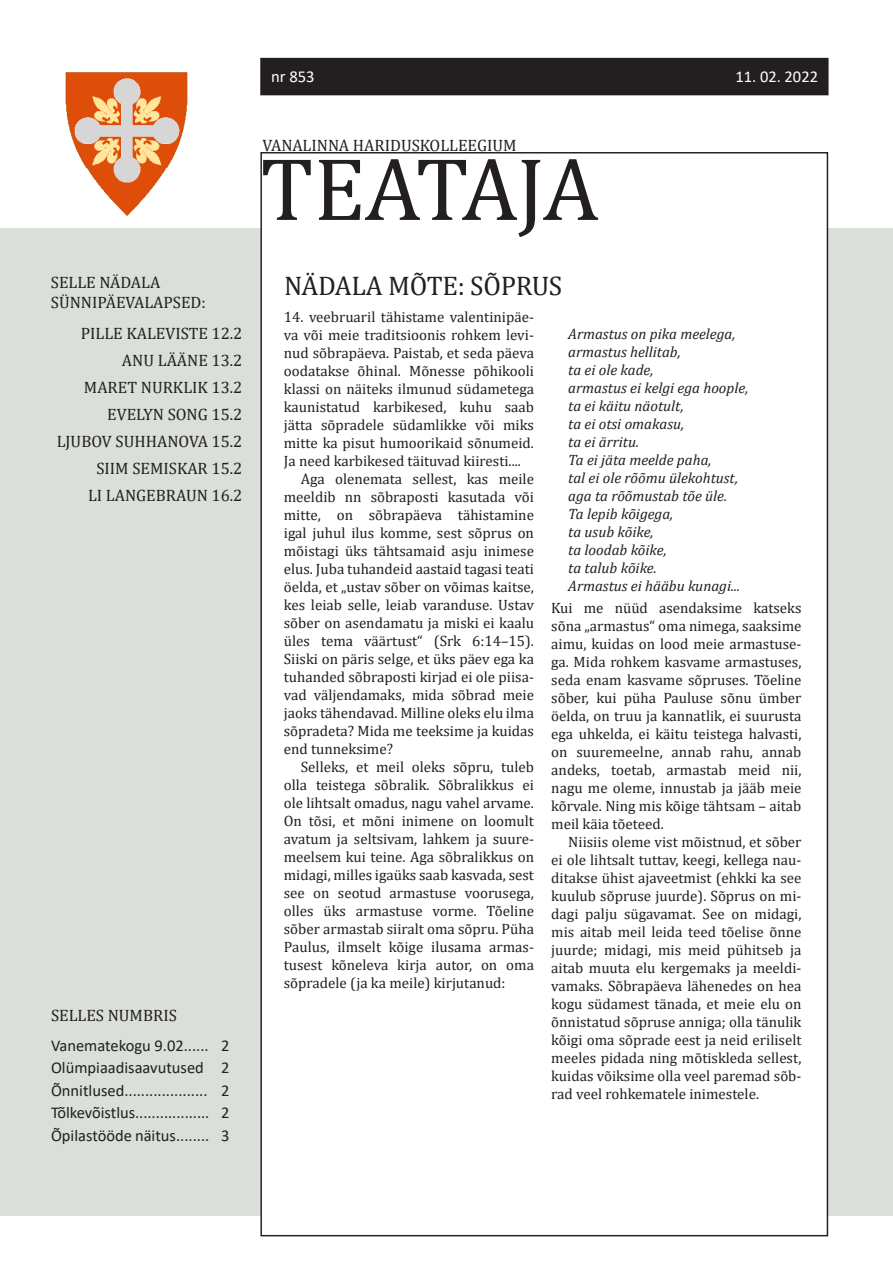
<style>
.page{position:relative;width:893px;height:1263px;background:#fff}
.page>*{position:absolute;margin:0;border:0;box-sizing:border-box;transform-origin:0 0}
.t1{font:90px "Cambria";letter-spacing:-.015em;color:#231f20}
.t2{font:27px "Cambria";letter-spacing:-.01em;color:#231f20}
.t3{font:16.65px "Calibri";color:#fff}
.t4{font:16.5px "Cambria";color:#231f20}
.t5{font:16.5px "Calibri";color:#231f20}
.t6{font:16.5px "Calibri";color:#fff}
.Paragraph_Style_1{font:15px/18px "Cambria";color:#231f20;text-align:justify}
.Paragraph_Style_esim{font:15px/18px "Cambria";color:#231f20;text-align:justify}
.Paragraph_Style_1-2{font:italic 15px "Cambria";color:#231f20}
</style>
<div class="page">
<div style="left:1px;top:228px;width:892px;height:987px;background:#dadfd9"></div>
<div style="left:261px;top:153px;width:566px;height:1083px;background:#fff"></div>
<div style="left:260px;top:58px;width:568px;height:37px;background:#231f20"></div>
<img style="left:65px;top:72px;width:123px;height:144px">
<p class="t3" style="left:271px;top:65px;width:45px">nr 853</p>
<p class="t6" style="left:735px;top:65px;width:84px">11. 02. 2022</p>
<p class="t4" style="left:51px;top:273px;width:111px">SELLE NÄDALA</p>
<p class="t4" style="left:51px;top:293px;width:156px">SÜNNIPÄEVALAPSED:</p>
<p class="t4" style="left:81px;top:324px;width:163px">PILLE KALEVISTE 12.2</p>
<p class="t4" style="left:122px;top:351px;width:122px">ANU LÄÄNE 13.2</p>
<p class="t4" style="left:84px;top:378px;width:160px">MARET NURKLIK 13.2</p>
<p class="t4" style="left:107px;top:405px;width:137px">EVELYN SONG 15.2</p>
<p class="t4" style="left:57px;top:432px;width:187px">LJUBOV SUHHANOVA 15.2</p>
<p class="t4" style="left:96px;top:459px;width:147px">SIIM SEMISKAR 15.2</p>
<p class="t4" style="left:88px;top:486px;width:156px">LI LANGEBRAUN 16.2</p>
<p class="t4" style="left:51px;top:1005px;width:127px">SELLES NUMBRIS</p>
<p class="t5" style="left:51px;top:1034px;width:159px">Vanematekogu 9.02......</p>
<p class="t5" style="left:51px;top:1056px;width:154px">Olümpiaadisaavutused</p>
<p class="t5" style="left:51px;top:1079px;width:158px">Õnnitlused....................</p>
<p class="t5" style="left:51px;top:1101px;width:160px">Tõlkevõistlus..................</p>
<p class="t5" style="left:51px;top:1124px;width:160px">Õpilastööde näitus........</p>
<p class="t5" style="left:221px;top:1034px;width:10px">2</p>
<p class="t5" style="left:221px;top:1056px;width:10px">2</p>
<p class="t5" style="left:221px;top:1079px;width:10px">2</p>
<p class="t5" style="left:221px;top:1101px;width:10px">2</p>
<p class="t5" style="left:221px;top:1124px;width:10px">3</p>
<p class="t4" style="left:263px;top:136px;width:256px">VANALINNA HARIDUSKOLLEEGIUM</p>
<p class="t1" style="left:260px;top:136px;width:340px">TEATAJA</p>
<p class="t2" style="left:284px;top:269px;width:280px">NÄDALA MÕTE: SÕPRUS</p>
<p class="Paragraph_Style_esim" style="left:284px;top:308px;width:252px">14. veebruaril tähistame valentinipäe&shy;va või meie traditsioonis rohkem levi&shy;nud sõbrapäeva. Paistab, et seda päeva oodatakse õhinal. Mõnesse põhikooli klassi on näiteks ilmunud südametega kaunistatud karbikesed, kuhu saab jätta sõpradele südamlikke või miks mitte ka pisut humoorikaid sõnumeid.<br>Ja need karbikesed täituvad kiiresti....</p>
<p class="Paragraph_Style_1" style="left:284px;top:470px;width:252px;text-indent:17px">Aga olenemata sellest, kas meile meeldib nn sõbraposti kasutada või mitte, on sõbrapäeva tähistamine igal juhul ilus komme, sest sõprus on mõistagi üks tähtsamaid asju inimese elus. Juba tuhandeid aastaid tagasi teati öelda, et „ustav sõber on võimas kaitse, kes leiab selle, leiab varanduse. Ustav sõber on asendamatu ja miski ei kaalu üles tema väärtust“ (Srk 6:14–15).<br>Siiski on päris selge, et üks päev ega ka tuhanded sõbraposti kirjad ei ole piisa&shy;vad väljendamaks, mida sõbrad meie jaoks tähendavad. Milline oleks elu ilma sõpradeta? Mida me teeksime ja kuidas end tunneksime?</p>
<p class="Paragraph_Style_1" style="left:284px;top:758px;width:252px;text-indent:17px">Selleks, et meil oleks sõpru, tuleb olla teistega sõbralik. Sõbralikkus ei ole lihtsalt omadus, nagu vahel arvame.<br>On tõsi, et mõni inimene on loomult avatum ja seltsivam, lahkem ja suure&shy;meelsem kui teine. Aga sõbralikkus on midagi, milles igaüks saab kasvada, sest see on seotud armastuse voorusega, olles üks armastuse vorme. Tõeline sõber armastab siiralt oma sõpru. Püha Paulus, ilmselt kõige ilusama armas&shy;tusest kõneleva kirja autor, on oma sõpradele (ja ka meile) kirjutanud:</p>
<p class="Paragraph_Style_1-2" style="left:568px;top:323px;width:169px">Armastus on pika meelega,</p>
<p class="Paragraph_Style_1-2" style="left:568px;top:341px;width:114px">armastus hellitab,</p>
<p class="Paragraph_Style_1-2" style="left:568px;top:359px;width:87px">ta ei ole kade,</p>
<p class="Paragraph_Style_1-2" style="left:568px;top:377px;width:181px">armastus ei kelgi ega hoople,</p>
<p class="Paragraph_Style_1-2" style="left:568px;top:395px;width:117px">ta ei käitu näotult,</p>
<p class="Paragraph_Style_1-2" style="left:568px;top:413px;width:117px">ta ei otsi omakasu,</p>
<p class="Paragraph_Style_1-2" style="left:568px;top:431px;width:72px">ta ei ärritu.</p>
<p class="Paragraph_Style_1-2" style="left:568px;top:449px;width:145px">Ta ei jäta meelde paha,</p>
<p class="Paragraph_Style_1-2" style="left:568px;top:467px;width:171px">tal ei ole rõõmu ülekohtust,</p>
<p class="Paragraph_Style_1-2" style="left:568px;top:485px;width:160px">aga ta rõõmustab tõe üle.</p>
<p class="Paragraph_Style_1-2" style="left:568px;top:503px;width:106px">Ta lepib kõigega,</p>
<p class="Paragraph_Style_1-2" style="left:568px;top:521px;width:87px">ta usub kõike,</p>
<p class="Paragraph_Style_1-2" style="left:568px;top:539px;width:100px">ta loodab kõike,</p>
<p class="Paragraph_Style_1-2" style="left:568px;top:557px;width:90px">ta talub kõike.</p>
<p class="Paragraph_Style_1-2" style="left:568px;top:575px;width:173px">Armastus ei hääbu kunagi...</p>
<p class="Paragraph_Style_esim" style="left:551px;top:599px;width:252px">Kui me nüüd asendaksime katseks sõna „armastus“ oma nimega, saaksime aimu, kuidas on lood meie armastuse&shy;ga. Mida rohkem kasvame armastuses, seda enam kasvame sõpruses. Tõeline sõber, kui püha Pauluse sõnu ümber öelda, on truu ja kannatlik, ei suurusta ega uhkelda, ei käitu teistega halvasti, on suuremeelne, annab rahu, annab andeks, toetab, armastab meid nii, nagu me oleme, innustab ja jääb meie kõrvale. Ning mis kõige tähtsam – aitab meil käia tõeteed.</p>
<p class="Paragraph_Style_1" style="left:551px;top:833px;width:252px;text-indent:17px">Niisiis oleme vist mõistnud, et sõber ei ole lihtsalt tuttav, keegi, kellega nau&shy;ditakse ühist ajaveetmist (ehkki ka see kuulub sõpruse juurde). Sõprus on mi&shy;dagi palju sügavamat. See on midagi, mis aitab meil leida teed tõelise õnne juurde; midagi, mis meid pühitseb ja aitab muuta elu kergemaks ja meeldi&shy;vamaks. Sõbrapäeva lähenedes on hea kogu südamest tänada, et meie elu on õnnistatud sõpruse anniga; olla tänulik kõigi oma sõprade eest ja neid eriliselt meeles pidada ning mõtiskleda sellest, kuidas võiksime olla veel paremad sõb&shy;rad veel rohkematele inimestele.</p>
</div>
